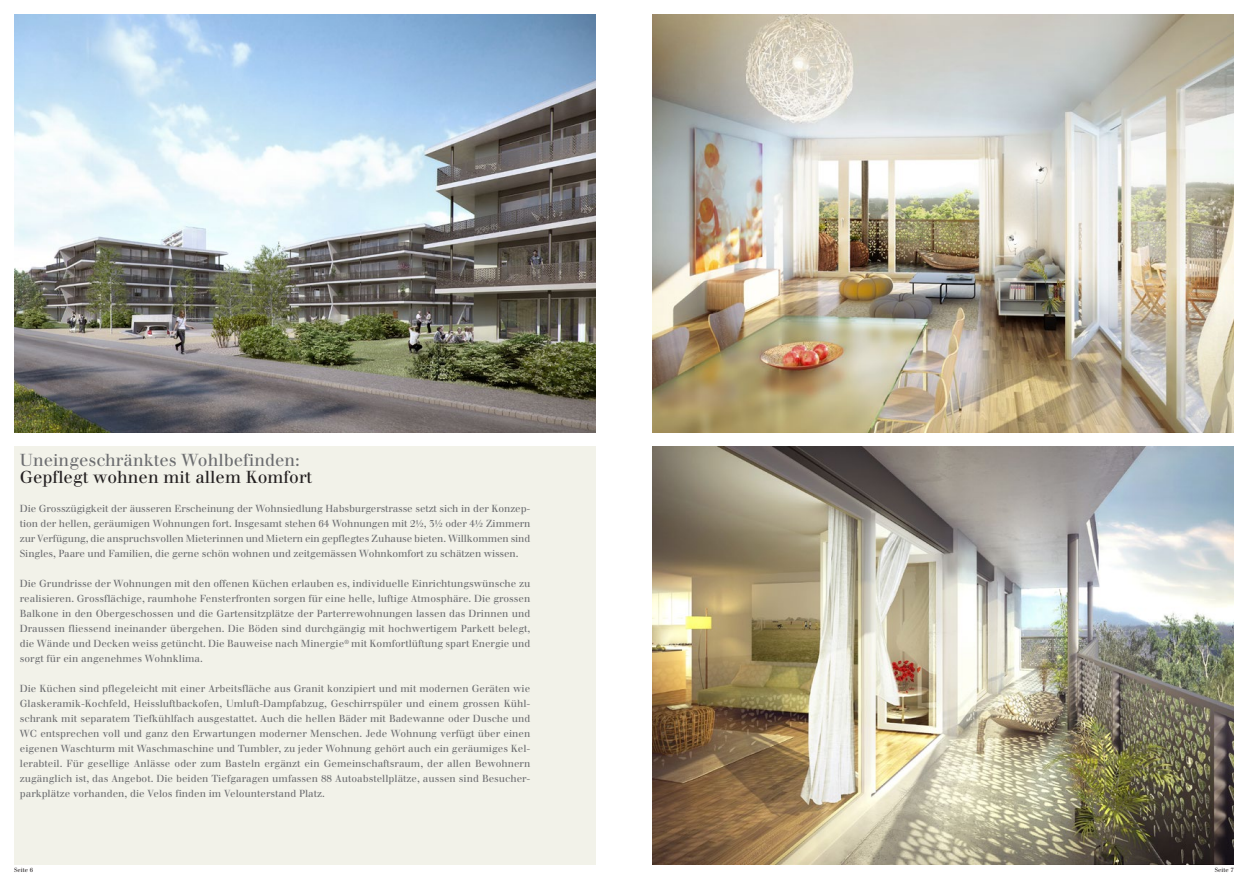
<style>
.page{position:relative;width:1248px;height:879px;background:#fff}
.page>*{position:absolute;margin:0;border:0;box-sizing:border-box;transform-origin:0 0}
.t1{font:17px "Walbaum";color:#6c6d70}
.t2{font:17px "Walbaum";color:#231f20}
.t3{font:10px/15px "Walbaum";color:#6c6d70;text-align:justify}
.t4{font:6px "Walbaum";color:#231f20}
</style>
<div class="page">
<div style="left:14px;top:446px;width:581px;height:419px;background:#f2f2e9"></div>
<img style="left:652px;top:14px;width:581px;height:418px">
<img style="left:652px;top:446px;width:581px;height:418px">
<img style="left:14px;top:14px;width:581px;height:418px">
<h1 class="t1" style="left:20px;top:449px;width:282px">Uneingeschränktes Wohlbefinden:</h1>
<h1 class="t2" style="left:20px;top:466px;width:294px">Gepflegt wohnen mit allem Komfort</h1>
<p class="t3" style="left:20px;top:501px;width:512px">Die Grosszügigkeit der äusseren Erscheinung der Wohnsiedlung Habsburgerstrasse setzt sich in der Konzep&shy;tion der hellen, geräumigen Wohnungen fort. Insgesamt stehen 64 Wohnungen mit 2½, 3½ oder 4½ Zimmern zur Verfügung, die anspruchsvollen Mieterinnen und Mietern ein gepflegtes Zuhause bieten. Willkommen sind Singles, Paare und Familien, die gerne schön wohnen und zeitgemässen Wohnkomfort zu schätzen wissen.</p>
<p class="t3" style="left:20px;top:576px;width:512px">Die Grundrisse der Wohnungen mit den offenen Küchen erlauben es, individuelle Einrichtungswünsche zu realisieren. Grossflächige, raumhohe Fensterfronten sorgen für eine helle, luftige Atmosphäre. Die grossen Balkone in den Obergeschossen und die Gartensitzplätze der Parterrewohnungen lassen das Drinnen und Draussen fliessend ineinander übergehen. Die Böden sind durchgängig mit hochwertigem Parkett belegt, die Wände und Decken weiss getüncht. Die Bauweise nach Minergie<sup>®</sup> mit Komfortlüftung spart Energie und sorgt für ein angenehmes Wohnklima.</p>
<p class="t3" style="left:20px;top:681px;width:512px">Die Küchen sind pflegeleicht mit einer Arbeitsfläche aus Granit konzipiert und mit modernen Geräten wie Glaskeramik-Kochfeld, Heissluftbackofen, Umluft-Dampfabzug, Geschirrspüler und einem grossen Kühl&shy;schrank mit separatem Tiefkühlfach ausgestattet. Auch die hellen Bäder mit Badewanne oder Dusche und WC entsprechen voll und ganz den Erwartungen moderner Menschen. Jede Wohnung verfügt über einen eigenen Waschturm mit Waschmaschine und Tumbler, zu jeder Wohnung gehört auch ein geräumiges Kel&shy;lerabteil. Für gesellige Anlässe oder zum Basteln ergänzt ein Gemeinschaftsraum, der allen Bewohnern zugänglich ist, das Angebot. Die beiden Tiefgaragen umfassen 88 Autoabstellplätze, aussen sind Besucher&shy;parkplätze vorhanden, die Velos finden im Velounterstand Platz.</p>
<p class="t4" style="left:14px;top:866px;width:20px">Seite 6</p>
<p class="t4" style="left:1214px;top:866px;width:20px">Seite 7</p>
</div>
